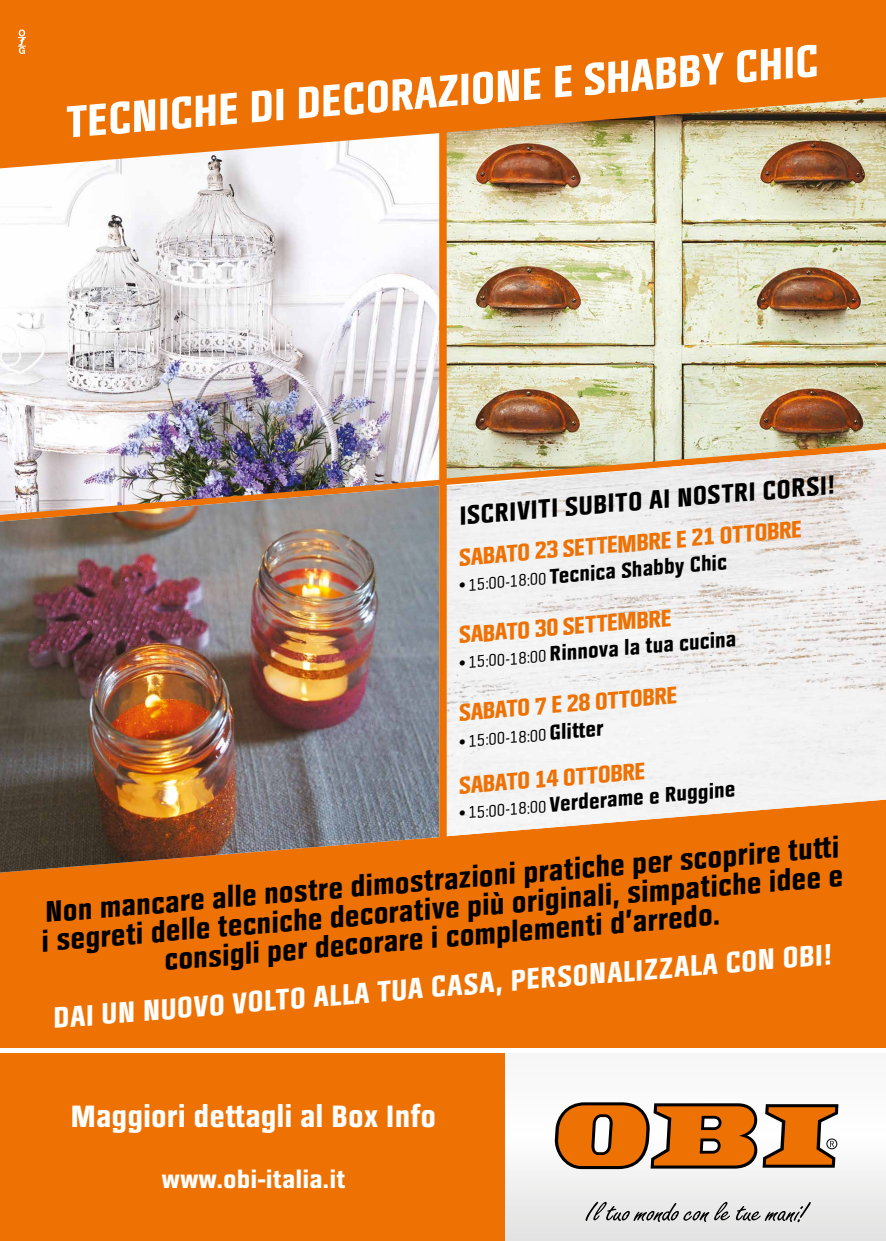
<style>
.page{position:relative;width:886px;height:1241px;background:#fff}
.page>*{position:absolute;margin:0;border:0;box-sizing:border-box;transform-origin:0 0}
.t1{font:700 46.5px "Obi OP";color:#fff}
.t2{font:700 32px "Obi OP";color:#fff}
.t3{font:700 30.62px/28.8px "Obi OP";color:#000;text-align:center}
.t4{font:700 30.62px "Obi OP";color:#fff}
.t5{font:700 27.25px "Obi OP";color:#000}
.t6{font:700 25.75px "Obi OP";color:#fff;scale:1.08 1}
.t7{font:700 24.88px "Obi OP";color:#ee7203}
.t8{font:700 22px "Obi OP";color:#000}
.t9{font:17.38px "Obi OP";color:#000}
.s1{font-weight:400;font-size:17.38px}
.s2{font-weight:700;font-size:22px}
</style>
<div class="page">
<div style="left:0;top:1052px;width:886px;height:188px;background:#ee7203"></div>
<div style="left:0;top:0;width:886px;height:1046px;background:#ee7203"></div>
<svg style="left:18px;top:30px;width:8px;height:24px"></svg>
<div style="left:505px;top:1052px;width:381px;height:188px;background:linear-gradient(to bottom,#fff,#e8e8e7)"></div>
<svg style="left:553px;top:1102px;width:285px;height:66px"></svg>
<svg style="left:585px;top:1201px;width:145px;height:20px;background:#b8b8b8"></svg>
<svg style="left:736px;top:1201px;width:75px;height:20px"></svg>
<img style="left:447px;top:479px;width:439px;height:358px">
<img style="left:0;top:514px;width:439px;height:358px">
<img style="left:447px;top:97px;width:439px;height:382px">
<img style="left:0;top:133px;width:439px;height:381px">
<h1 class="t1" style="left:63px;top:99px;width:757px;rotate:-5deg">TECNICHE DI DECORAZIONE E SHABBY CHIC</h1>
<p class="t5" style="left:457px;top:501px;width:378px;rotate:-5deg">ISCRIVITI SUBITO AI NOSTRI CORSI!</p>
<p class="t7" style="left:457px;top:544px;width:346px;rotate:-5deg">SABATO 23 SETTEMBRE E 21 OTTOBRE</p>
<p class="t8" style="left:458px;top:573px;width:270px;rotate:-5deg"><span class="s1">× 15:00-18:00</span> Tecnica Shabby Chic</p>
<p class="t7" style="left:457px;top:622px;width:215px;rotate:-5deg">SABATO 30 SETTEMBRE</p>
<p class="t8" style="left:458px;top:650px;width:280px;rotate:-5deg"><span class="s1">× 15:00-18:00</span> Rinnova la tua cucina</p>
<p class="t7" style="left:457px;top:699px;width:221px;rotate:-5deg">SABATO 7 E 28 OTTOBRE</p>
<p class="t9" style="left:458px;top:733px;width:146px;rotate:-5deg">× 15:00-18:00 <span class="s2">Glitter</span></p>
<p class="t7" style="left:457px;top:772px;width:189px;rotate:-5deg">SABATO 14 OTTOBRE</p>
<p class="t8" style="left:458px;top:800px;width:279px;rotate:-5deg"><span class="s1">× 15:00-18:00</span> Verderame e Ruggine</p>
<p class="t3" style="left:37px;top:900px;width:806px;rotate:-5deg">Non mancare alle nostre dimostrazioni pratiche per scoprire tutti i segreti delle tecniche decorative più originali, simpatiche idee e consigli per decorare i complementi d’arredo.</p>
<p class="t4" style="left:51px;top:1003px;width:782px;rotate:-5deg">DAI UN NUOVO VOLTO ALLA TUA CASA, PERSONALIZZALA CON OBI!</p>
<p class="t2" style="left:70px;top:1098px;width:367px">Maggiori dettagli al Box Info</p>
<p class="t6" style="left:161px;top:1165px;width:172px">www.obi-italia.it</p>
</div>
